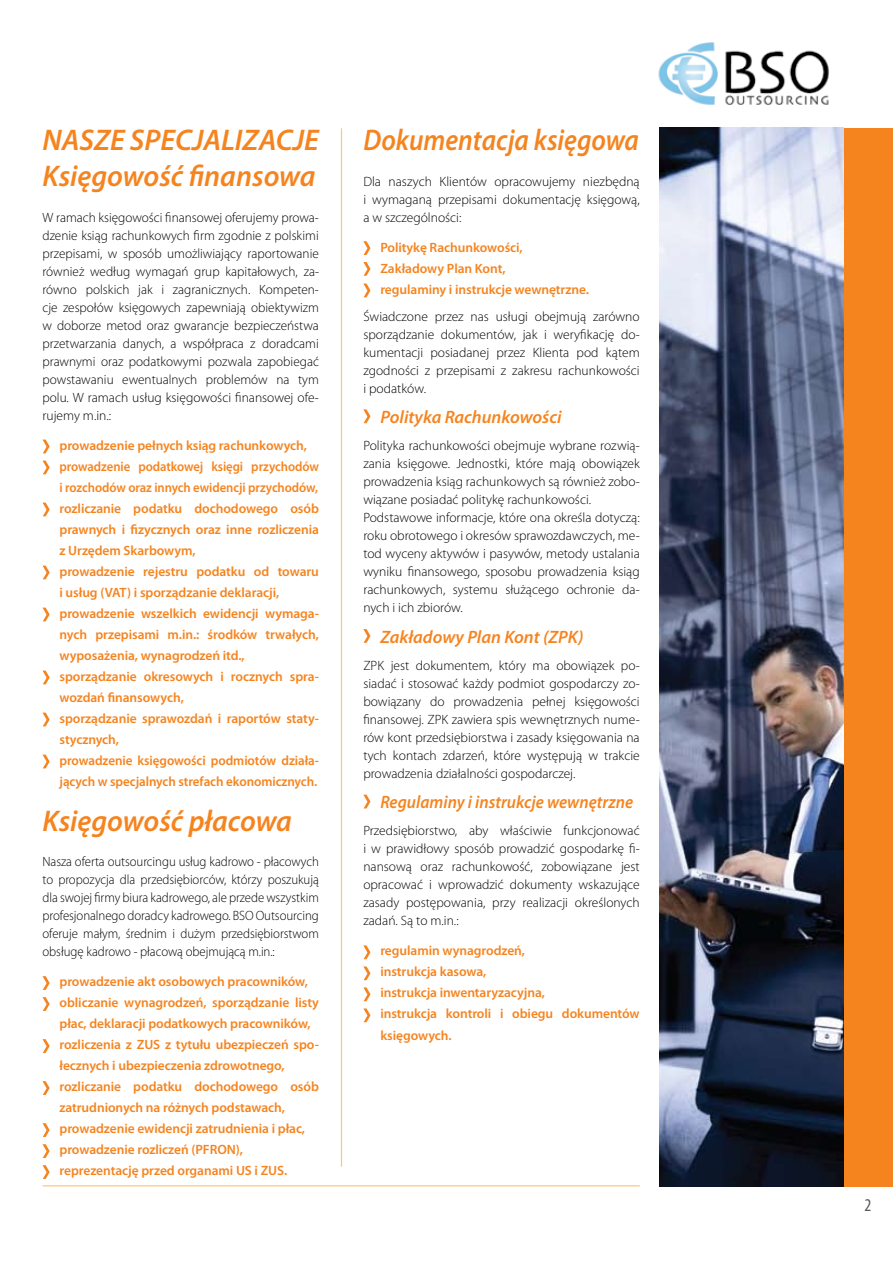
<style>
.page{position:relative;width:893px;height:1263px;background:#fff}
.page>*{position:absolute;margin:0;border:0;box-sizing:border-box;transform-origin:0 0}
.t1{font:italic 600 30px/36px "Myriad Pro";color:#f5841f}
.t2{font:italic 600 30px "Myriad Pro";color:#f5841f;scale:.89 1}
.t3{font:italic 600 18px "Myriad Pro";color:#f5841f}
.t4{font:italic 600 18px "Myriad Pro";color:#f5841f;scale:.94 1}
.t5{font:condensed 18px "Myriad Pro";color:#58595b}
.t6{font:300 13.5px/18px "Myriad Pro";color:#000;text-align:justify}
.t7{font:600 13.5px/21px "Myriad Pro";letter-spacing:-.005em;color:#f5841f}
.t8{font:300 13.5px/18px "Myriad Pro";color:#000;text-align:justify;scale:.95 1}
</style>
<div class="page">
<img style="left:658px;top:42px;width:171px;height:63px">
<svg style="left:43px;top:440px;width:7px;height:13px"></svg>
<svg style="left:43px;top:461px;width:7px;height:13px"></svg>
<svg style="left:43px;top:503px;width:7px;height:13px"></svg>
<svg style="left:43px;top:566px;width:7px;height:13px"></svg>
<svg style="left:43px;top:608px;width:7px;height:13px"></svg>
<svg style="left:43px;top:671px;width:7px;height:13px"></svg>
<svg style="left:43px;top:713px;width:7px;height:13px"></svg>
<svg style="left:43px;top:755px;width:7px;height:13px"></svg>
<svg style="left:43px;top:976px;width:7px;height:14px"></svg>
<svg style="left:43px;top:997px;width:7px;height:14px"></svg>
<svg style="left:43px;top:1039px;width:7px;height:14px"></svg>
<svg style="left:43px;top:1081px;width:7px;height:14px"></svg>
<svg style="left:43px;top:1123px;width:7px;height:14px"></svg>
<svg style="left:43px;top:1144px;width:7px;height:14px"></svg>
<svg style="left:43px;top:1165px;width:7px;height:14px"></svg>
<svg style="left:363px;top:241px;width:7px;height:14px"></svg>
<svg style="left:363px;top:262px;width:7px;height:14px"></svg>
<svg style="left:363px;top:284px;width:7px;height:13px"></svg>
<svg style="left:363px;top:409px;width:7px;height:14px"></svg>
<svg style="left:363px;top:629px;width:7px;height:14px"></svg>
<svg style="left:363px;top:795px;width:7px;height:13px"></svg>
<svg style="left:363px;top:945px;width:7px;height:14px"></svg>
<svg style="left:363px;top:966px;width:7px;height:14px"></svg>
<svg style="left:363px;top:987px;width:7px;height:14px"></svg>
<svg style="left:363px;top:1008px;width:7px;height:14px"></svg>
<hr style="left:341px;top:128px;width:1px;height:1038px;background:#fdc578">
<div style="left:843px;top:128px;width:50px;height:1058px;background:#f5841f"></div>
<img style="left:659px;top:128px;width:184px;height:1058px">
<hr style="left:43px;top:1185px;width:597px;height:1px;background:#fdc578">
<h1 class="t1" style="left:43px;top:121px;width:278px">NASZE SPECJALIZACJE<br>Księgowość finansowa</h1>
<p class="t6" style="left:43px;top:208px;width:278px">W ramach księgowości finansowej oferujemy prowa&shy;dzenie ksiąg rachunkowych firm zgodnie z polskimi przepisami, w sposób umożliwiający raportowanie również według wymagań grup kapitałowych, za&shy;równo polskich jak i zagranicznych. Kompeten&shy;cje zespołów księgowych zapewniają obiektywizm w doborze metod oraz gwarancje bezpieczeństwa przetwarzania danych, a współpraca z doradcami prawnymi oraz podatkowymi pozwala zapobiegać powstawaniu ewentualnych problemów na tym polu. W ramach usług księgowości finansowej ofe&shy;rujemy m.in.:</p>
<p class="t7" style="left:60px;top:434px;width:261px">prowadzenie pełnych ksiąg rachunkowych, prowadzenie podatkowej księgi przychodów i rozchodów oraz innych ewidencji przychodów, rozliczanie podatku dochodowego osób prawnych i fizycznych oraz inne rozliczenia z Urzędem Skarbowym,<br>prowadzenie rejestru podatku od towaru i usług (VAT) i sporządzanie deklaracji, prowadzenie wszelkich ewidencji wymaga&shy;nych przepisami m.in.: środków trwałych, wyposażenia, wynagrodzeń itd., sporządzanie okresowych i rocznych spra&shy;wozdań finansowych,<br>sporządzanie sprawozdań i raportów staty&shy;stycznych,<br>prowadzenie księgowości podmiotów działa&shy;jących w specjalnych strefach ekonomicznych.</p>
<h1 class="t1" style="left:43px;top:802px;width:251px">Księgowość płacowa</h1>
<p class="t8" style="left:43px;top:852px;width:292px">Nasza oferta outsourcingu usług kadrowo - płacowych to propozycja dla przedsiębiorców, którzy poszukują dla swojej firmy biura kadrowego, ale przede wszystkim profesjonalnego doradcy kadrowego. BSO Outsourcing oferuje małym, średnim i dużym przedsiębiorstwom obsługę kadrowo - płacową obejmującą m.in.:</p>
<p class="t7" style="left:60px;top:971px;width:261px">prowadzenie akt osobowych pracowników, obliczanie wynagrodzeń, sporządzanie listy płac, deklaracji podatkowych pracowników, rozliczenia z ZUS z tytułu ubezpieczeń spo&shy;łecznych i ubezpieczenia zdrowotnego, rozliczanie podatku dochodowego osób zatrudnionych na różnych podstawach, prowadzenie ewidencji zatrudnienia i płac, prowadzenie rozliczeń (PFRON), reprezentację przed organami US i ZUS.</p>
<h1 class="t2" style="left:363px;top:121px;width:311px">Dokumentacja księgowa</h1>
<p class="t6" style="left:363px;top:172px;width:278px">Dla naszych Klientów opracowujemy niezbędną i wymaganą przepisami dokumentację księgową, a w szczególności:</p>
<p class="t7" style="left:380px;top:236px;width:210px">Politykę Rachunkowości,<br>Zakładowy Plan Kont,<br>regulaminy i instrukcje wewnętrzne.</p>
<p class="t6" style="left:363px;top:307px;width:278px">Świadczone przez nas usługi obejmują zarówno sporządzanie dokumentów, jak i weryfikację do&shy;kumentacji posiadanej przez Klienta pod kątem zgodności z przepisami z zakresu rachunkowości i podatków.</p>
<h2 class="t3" style="left:380px;top:406px;width:183px">Polityka Rachunkowości</h2>
<p class="t6" style="left:363px;top:437px;width:278px;text-align:left">Polityka rachunkowości obejmuje wybrane rozwią&shy;zania księgowe. Jednostki, które mają obowiązek prowadzenia ksiąg rachunkowych są również zobo&shy;wiązane posiadać politykę rachunkowości.<br>Podstawowe informacje, które ona określa dotyczą: roku obrotowego i okresów sprawozdawczych, me&shy;tod wyceny aktywów i pasywów, metody ustalania wyniku finansowego, sposobu prowadzenia ksiąg rachunkowych, systemu służącego ochronie da&shy;nych i ich zbiorów.</p>
<h2 class="t3" style="left:380px;top:625px;width:205px">Zakładowy Plan Kont (ZPK)</h2>
<p class="t6" style="left:363px;top:656px;width:278px">ZPK jest dokumentem, który ma obowiązek po&shy;siadać i stosować każdy podmiot gospodarczy zo&shy;bowiązany do prowadzenia pełnej księgowości finansowej. ZPK zawiera spis wewnętrznych nume&shy;rów kont przedsiębiorstwa i zasady księgowania na tych kontach zdarzeń, które występują w trakcie prowadzenia działalności gospodarczej.</p>
<h2 class="t4" style="left:380px;top:791px;width:270px">Regulaminy i instrukcje wewnętrzne</h2>
<p class="t6" style="left:363px;top:822px;width:278px">Przedsiębiorstwo, aby właściwie funkcjonować i w prawidłowy sposób prowadzić gospodarkę fi&shy;nansową oraz rachunkowość, zobowiązane jest opracować i wprowadzić dokumenty wskazujące zasady postępowania, przy realizacji określonych zadań. Są to m.in.:</p>
<p class="t7" style="left:380px;top:940px;width:261px">regulamin wynagrodzeń,<br>instrukcja kasowa,<br>instrukcja inwentaryzacyjna,<br>instrukcja kontroli i obiegu dokumentów księgowych.</p>
<h2 class="t5" style="left:864px;top:1194px;width:8px">2</h2>
</div>
